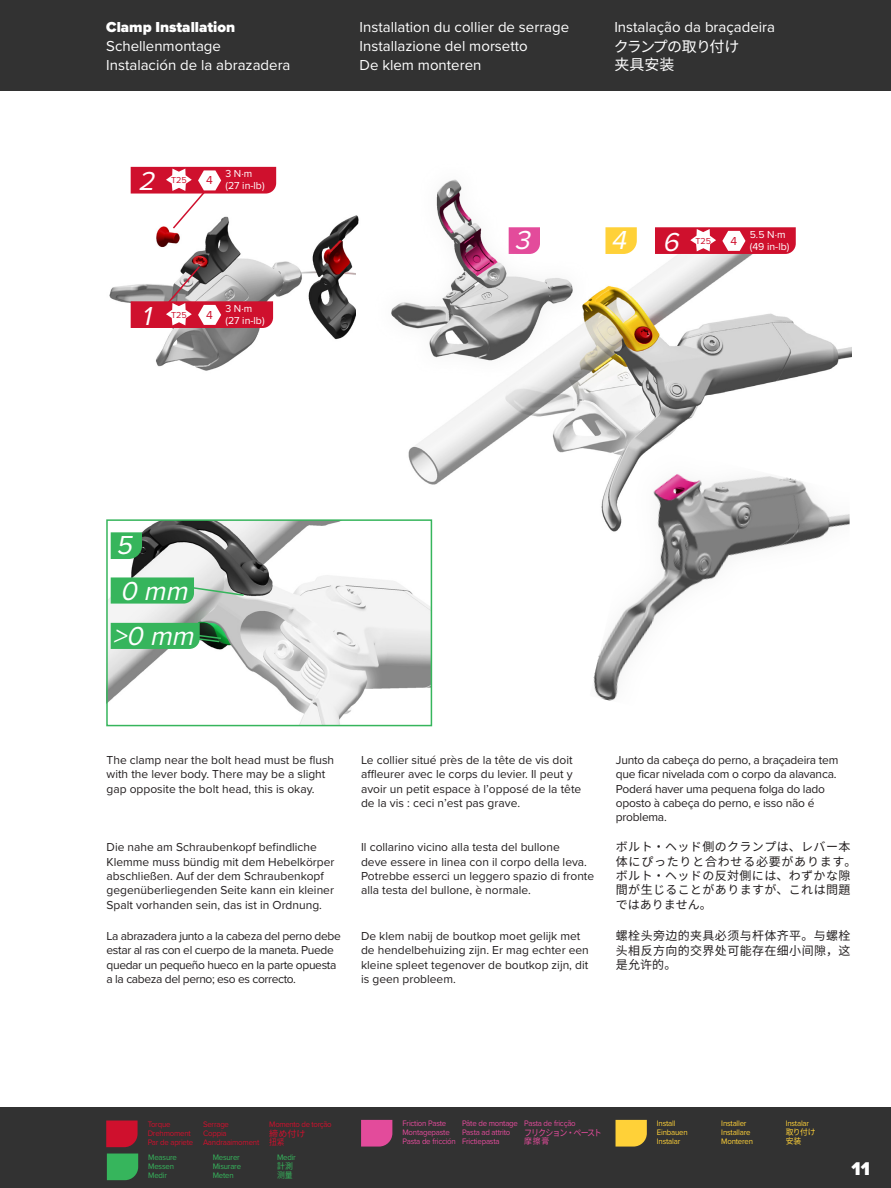
<style>
.page{position:relative;width:891px;height:1188px;background:#fff}
.page>*{position:absolute;margin:0;border:0;box-sizing:border-box;transform-origin:0 0}
.User_Manual_Number_F{font:italic 27px "Proxima Nova";color:#fff}
.t1{font:900 19.2px "Proxima Nova";color:#fff}
.Header_Proxima_Nova{font:15px "Proxima Nova";color:#fff}
.Header_Proxima_Nova-2{font:900 15px "Proxima Nova";color:#fff}
.Header_Proxima_Nova-3{font:15px "Noto Sans CJ Kjp";letter-spacing:-.085em;color:#fff}
.Header_Proxima_Nova-4{font:15px "Noto Sans CJ Ksc";color:#fff}
.User_Manual_Text_-_N{font:12px/14.4px "Proxima Nova";color:#231f20}
.User_Manual_Text_-_N-2{font:12px/14.4px "Proxima Nova";letter-spacing:-.03em;color:#231f20}
.User_Manual_Text_-_N-3{font:12px/14.4px "Proxima Nova";letter-spacing:-.02em;color:#231f20}
.j-bodytext{font:12px/14.4px "Noto Sans CJ Kjp";letter-spacing:.035em;color:#231f20}
.c-bodytext{font:12px/14.4px "Noto Sans CJ Ksc";letter-spacing:.03em;color:#231f20;text-align:justify}
.User_Manual_Number_F-2{font:12px "Proxima Nova";color:#cf102d}
.User_Manual_Number_F-3{font:10.5px "Proxima Nova";color:#fff}
.j-masterText{font:9px "Noto Sans CJ Kjp";letter-spacing:-.125em;color:#e34b9b;scale:.89 1}
.User_Manual_Number_F-4{font:9px "Proxima Nova";color:#cf102d}
.j-masterText-2{font:9px "Noto Sans CJ Kjp";color:#cf102d}
.t2{font:8.25px "Proxima Nova";letter-spacing:-.025em;color:#e34b9b;scale:.95 1}
.t3{font:8.25px "Proxima Nova";letter-spacing:-.025em;color:#cf102d;scale:.95 1}
.t4{font:8.25px "Proxima Nova";letter-spacing:-.025em;color:#ffd138;scale:.95 1}
.t5{font:8.25px "Proxima Nova";letter-spacing:-.025em;color:#36b55c;scale:.95 1}
.j-masterText-3{font:8.25px "Noto Sans CJ Kjp";color:#ffd138;scale:.95 1}
.c-masterText{font:8.25px "Noto Sans CJ Ksc";color:#e34b9b;scale:.95 1}
.c-masterText-2{font:8.25px "Noto Sans CJ Ksc";color:#cf102d;scale:.95 1}
.c-masterText-3{font:8.25px "Noto Sans CJ Ksc";color:#ffd138;scale:.95 1}
.j-masterText-4{font:8.25px "Noto Sans CJ Kjp";color:#36b55c;scale:.95 1}
.c-masterText-4{font:8.25px "Noto Sans CJ Ksc";color:#36b55c;scale:.95 1}
</style>
<div class="page">
<div style="left:0;top:1108px;width:891px;height:80px;background:#323232"></div>
<img style="left:109px;top:167px;width:250px;height:204px">
<img style="left:357px;top:230px;width:495px;height:375px">
<svg style="left:106px;top:1121px;width:32px;height:26px"></svg>
<svg style="left:361px;top:1120px;width:31px;height:27px"></svg>
<svg style="left:616px;top:1120px;width:31px;height:27px"></svg>
<svg style="left:655px;top:227px;width:141px;height:27px"></svg>
<svg style="left:605px;top:227px;width:32px;height:27px"></svg>
<svg style="left:131px;top:167px;width:145px;height:63px"></svg>
<svg style="left:131px;top:265px;width:142px;height:63px"></svg>
<img style="left:109px;top:522px;width:320px;height:201px">
<div style="left:106px;top:519px;width:326px;height:207px;border:2px solid #36b55c"></div>
<svg style="left:111px;top:577px;width:134px;height:27px;background:#68b67f"></svg>
<svg style="left:111px;top:623px;width:112px;height:26px;background:#38a558"></svg>
<svg style="left:111px;top:532px;width:31px;height:27px"></svg>
<svg style="left:107px;top:1154px;width:31px;height:26px"></svg>
<img style="left:589px;top:445px;width:261px;height:256px">
<img style="left:361px;top:179px;width:242px;height:216px">
<div style="left:0;top:0;width:891px;height:91px;background:#323232"></div>
<p class="Header_Proxima_Nova-2" style="left:106px;top:16px;width:130px">Clamp Installation</p>
<p class="Header_Proxima_Nova" style="left:360px;top:16px;width:211px">Installation du collier de serrage</p>
<p class="Header_Proxima_Nova" style="left:614px;top:16px;width:162px">Instalação da braçadeira</p>
<p class="Header_Proxima_Nova" style="left:106px;top:35px;width:116px">Schellenmontage</p>
<p class="Header_Proxima_Nova" style="left:360px;top:35px;width:170px">Installazione del morsetto</p>
<p class="Header_Proxima_Nova-3" style="left:614px;top:38px;width:127px">クランプの取り付け</p>
<p class="Header_Proxima_Nova" style="left:106px;top:54px;width:186px">Instalación de la abrazadera</p>
<p class="Header_Proxima_Nova" style="left:360px;top:54px;width:123px">De klem monteren</p>
<p class="Header_Proxima_Nova-4" style="left:614px;top:56px;width:61px">夹具安装</p>
<p class="User_Manual_Number_F" style="left:138px;top:161px;width:25px">2</p>
<p class="User_Manual_Number_F-4" style="left:171px;top:174px;width:17px">T25</p>
<p class="User_Manual_Number_F-2" style="left:206px;top:171px;width:8px">4</p>
<p class="User_Manual_Number_F-3" style="left:225px;top:166px;width:28px">3 N·m</p>
<p class="User_Manual_Number_F-3" style="left:225px;top:178px;width:41px">(27 in-lb)</p>
<p class="User_Manual_Number_F" style="left:142px;top:296px;width:19px">1</p>
<p class="User_Manual_Number_F-4" style="left:171px;top:308px;width:17px">T25</p>
<p class="User_Manual_Number_F-2" style="left:206px;top:306px;width:8px">4</p>
<p class="User_Manual_Number_F-3" style="left:225px;top:301px;width:28px">3 N·m</p>
<p class="User_Manual_Number_F-3" style="left:225px;top:313px;width:41px">(27 in-lb)</p>
<p class="User_Manual_Number_F" style="left:116px;top:525px;width:25px">5</p>
<p class="User_Manual_Number_F" style="left:120px;top:570px;width:77px">0 mm</p>
<p class="User_Manual_Number_F" style="left:113px;top:616px;width:90px">&gt;0 mm</p>
<p class="User_Manual_Number_F" style="left:514px;top:220px;width:25px">3</p>
<p class="User_Manual_Number_F" style="left:663px;top:221px;width:26px">6</p>
<p class="User_Manual_Number_F-4" style="left:695px;top:234px;width:17px">T25</p>
<p class="User_Manual_Number_F-2" style="left:731px;top:232px;width:8px">4</p>
<p class="User_Manual_Number_F" style="left:611px;top:220px;width:25px">4</p>
<p class="User_Manual_Number_F-3" style="left:750px;top:227px;width:37px">5.5 N·m</p>
<p class="User_Manual_Number_F-3" style="left:750px;top:239px;width:41px">(49 in-lb)</p>
<p class="User_Manual_Text_-_N" style="left:107px;top:752px;width:229px">The clamp near the bolt head must be flush with the lever body. There may be a slight gap opposite the bolt head, this is okay.</p>
<p class="User_Manual_Text_-_N" style="left:361px;top:752px;width:222px">Le collier situé près de la tête de vis doit affleurer avec le corps du levier. Il peut y avoir un petit espace à l’opposé de la tête de la vis : ceci n’est pas grave.</p>
<p class="User_Manual_Text_-_N-3" style="left:616px;top:752px;width:224px">Junto da cabeça do perno, a braçadeira tem que ficar nivelada com o corpo da alavanca.<br>Poderá haver uma pequena folga do lado oposto à cabeça do perno, e isso não é problema.</p>
<p class="User_Manual_Text_-_N" style="left:107px;top:839px;width:229px">Die nahe am Schraubenkopf befindliche Klemme muss bündig mit dem Hebelkörper abschließen. Auf der dem Schraubenkopf gegenüberliegenden Seite kann ein kleiner Spalt vorhanden sein, das ist in Ordnung.</p>
<p class="User_Manual_Text_-_N" style="left:361px;top:839px;width:235px">Il collarino vicino alla testa del bullone<br>deve essere in linea con il corpo della leva.<br>Potrebbe esserci un leggero spazio di fronte alla testa del bullone, è normale.</p>
<p class="j-bodytext" style="left:616px;top:840px;width:242px">ボルト・ヘッド側のクランプは、レバー本体にぴったりと合わせる必要があります。ボルト・ヘッドの反対側には、わずかな隙間が生じることがありますが、これは問題ではありません。</p>
<p class="User_Manual_Text_-_N-2" style="left:107px;top:928px;width:236px">La abrazadera junto a la cabeza del perno debe estar al ras con el cuerpo de la maneta. Puede quedar un pequeño hueco en la parte opuesta a la cabeza del perno; eso es correcto.</p>
<p class="User_Manual_Text_-_N" style="left:361px;top:928px;width:229px">De klem nabij de boutkop moet gelijk met de hendelbehuizing zijn. Er mag echter een kleine spleet tegenover de boutkop zijn, dit is geen probleem.</p>
<p class="c-bodytext" style="left:616px;top:929px;width:236px">螺栓头旁边的夹具必须与杆体齐平。与螺栓头相反方向的交界处可能存在细小间隙，这是允许的。</p>
<p class="t3" style="left:148px;top:1118px;width:26px">Torque</p>
<p class="t3" style="left:203px;top:1118px;width:29px">Serrage</p>
<p class="t3" style="left:269px;top:1118px;width:67px">Momento de torção</p>
<p class="t3" style="left:148px;top:1127px;width:47px">Drehmoment</p>
<p class="t3" style="left:203px;top:1127px;width:26px">Coppia</p>
<p class="j-masterText-2" style="left:269px;top:1128px;width:38px">締め付け</p>
<p class="t3" style="left:148px;top:1136px;width:50px">Par de apriete</p>
<p class="t3" style="left:203px;top:1136px;width:61px">Aandraaimoment</p>
<p class="c-masterText-2" style="left:269px;top:1137px;width:18px">扭紧</p>
<p class="t5" style="left:148px;top:1151px;width:32px">Measure</p>
<p class="t5" style="left:213px;top:1151px;width:30px">Mesurer</p>
<p class="t5" style="left:277px;top:1151px;width:21px">Medir</p>
<p class="t5" style="left:148px;top:1160px;width:29px">Messen</p>
<p class="t5" style="left:213px;top:1160px;width:31px">Misurare</p>
<p class="j-masterText-4" style="left:277px;top:1161px;width:18px">計測</p>
<p class="t5" style="left:148px;top:1169px;width:21px">Medir</p>
<p class="t5" style="left:213px;top:1169px;width:24px">Meten</p>
<p class="c-masterText-4" style="left:277px;top:1170px;width:18px">测量</p>
<p class="t2" style="left:403px;top:1118px;width:48px">Friction Paste</p>
<p class="t2" style="left:462px;top:1118px;width:60px">Pâte de montage</p>
<p class="t2" style="left:524px;top:1118px;width:56px">Pasta de fricção</p>
<p class="t2" style="left:403px;top:1126px;width:51px">Montagepaste</p>
<p class="t2" style="left:462px;top:1126px;width:52px">Pasta ad attrito</p>
<p class="j-masterText" style="left:524px;top:1128px;width:89px">フリクション・ペースト</p>
<p class="t2" style="left:403px;top:1135px;width:58px">Pasta de fricción</p>
<p class="t2" style="left:462px;top:1135px;width:41px">Frictiepasta</p>
<p class="c-masterText" style="left:524px;top:1137px;width:28px">摩擦膏</p>
<p class="t4" style="left:657px;top:1118px;width:21px">Install</p>
<p class="t4" style="left:721px;top:1118px;width:28px">Installer</p>
<p class="t4" style="left:786px;top:1118px;width:26px">Instalar</p>
<p class="t4" style="left:657px;top:1126px;width:34px">Einbauen</p>
<p class="t4" style="left:721px;top:1126px;width:32px">Installare</p>
<p class="j-masterText-3" style="left:786px;top:1128px;width:33px">取り付け</p>
<p class="t4" style="left:657px;top:1135px;width:26px">Instalar</p>
<p class="t4" style="left:721px;top:1135px;width:35px">Monteren</p>
<p class="c-masterText-3" style="left:786px;top:1137px;width:18px">安装</p>
<h2 class="t1" style="left:852px;top:1154px;width:20px">11</h2>
</div>
